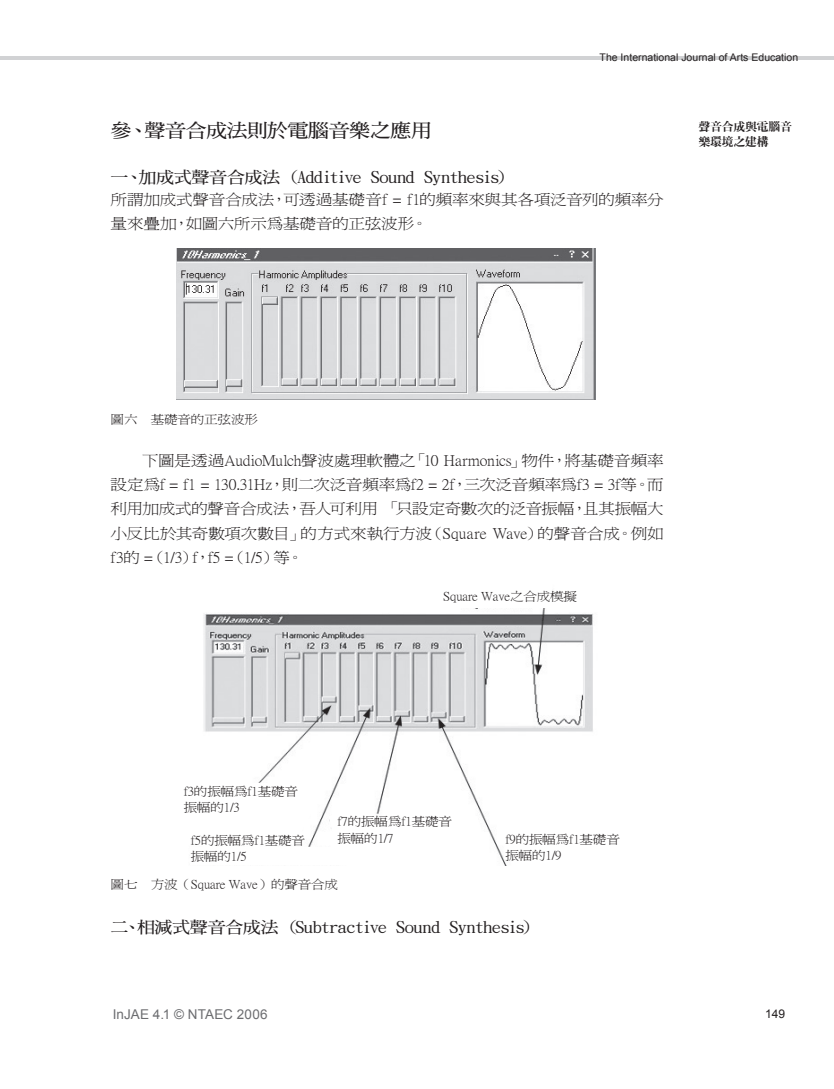
<style>
.page{position:relative;width:834px;height:1089px;background:#fff}
.page>*{position:absolute;margin:0;border:0;box-sizing:border-box;transform-origin:0 0}
.t1{font:18.9px "DF Ming Bd HK BF";letter-spacing:-.025em;color:#231f20;scale:1.11 1}
.t2{font:16.2px "DF Ming Bd HK BF";letter-spacing:-.025em;color:#231f20;scale:1.11 1}
.t3{font:14.85px/24px "P Ming Li U";letter-spacing:-.01em;color:#231f20;scale:1.11 1}
.t4{font:13.5px "Arial";letter-spacing:.005em;color:#6c6d70}
.t5{font:12.15px/16.5px "P Ming Li U";letter-spacing:-.01em;color:#231f20;scale:1.11 1}
.t6{font:12px/15px "DF Ming XB WIN BF";letter-spacing:-.02em;color:#231f20}
.t7{font:12px "Arial";color:#231f20}
.t8{font:10.5px "Arial";color:#231f20}
</style>
<div class="page">
<svg style="left:0;top:57px;width:13px;height:3px"></svg>
<hr style="left:13px;top:57px;width:820px;height:3px;background:#d1d2d4">
<img style="left:176px;top:249px;width:419px;height:150px">
<img style="left:203px;top:608px;width:390px;height:257px">
<svg style="left:203px;top:782px;width:289px;height:83px"></svg>
<p class="t8" style="left:599px;top:50px;width:200px">The International Journal of Arts Education</p>
<p class="t1" style="left:111px;top:121px;width:291px">參、聲音合成法則於電腦音樂之應用</p>
<p class="t2" style="left:111px;top:168px;width:358px">一、加成式聲音合成法 (Additive Sound Synthesis)</p>
<p class="t3" style="left:111px;top:188px;width:499px">所謂加成式聲音合成法，可透過基礎音f = f1的頻率來與其各項泛音列的頻率分量來疊加，如圖六所示為基礎音的正弦波形。</p>
<p class="t6" style="left:698px;top:119px;width:95px">聲音合成與電腦音樂環境之建構</p>
<p class="t5" style="left:111px;top:410px;width:134px">圖六　基礎音的正弦波形</p>
<p class="t3" style="left:111px;top:449px;width:499px;text-align:justify;text-indent:32px">下圖是透過AudioMulch聲波處理軟體之「10 Harmonics」物件，將基礎音頻率設定為f = f1 = 130.31Hz，則二次泛音頻率為f2 = 2f，三次泛音頻率為f3 = 3f等。而利用加成式的聲音合成法，吾人可利用 「只設定奇數次的泛音振幅，且其振幅大小反比於其奇數項次數目」的方式來執行方波（Square Wave）的聲音合成。例如f3的 =（1/3）f，f5 =（1/5）等。</p>
<p class="t5" style="left:443px;top:588px;width:122px">Square Wave之合成模擬</p>
<p class="t5" style="left:184px;top:783px;width:104px">f3的振幅為f1基礎音振幅的1/3</p>
<p class="t5" style="left:191px;top:832px;width:104px">f5的振幅為f1基礎音振幅的1/5</p>
<p class="t5" style="left:337px;top:813px;width:104px">f7的振幅為f1基礎音振幅的1/7</p>
<p class="t5" style="left:505px;top:830px;width:104px">f9的振幅為f1基礎音振幅的1/9</p>
<p class="t5" style="left:111px;top:875px;width:206px">圖七　方波（Square Wave）的聲音合成</p>
<p class="t2" style="left:111px;top:918px;width:381px">二、相減式聲音合成法 (Subtractive Sound Synthesis)</p>
<p class="t4" style="left:113px;top:1005px;width:156px">InJAE 4.1 © NTAEC 2006</p>
<p class="t7" style="left:764px;top:1006px;width:15px">149</p>
</div>
